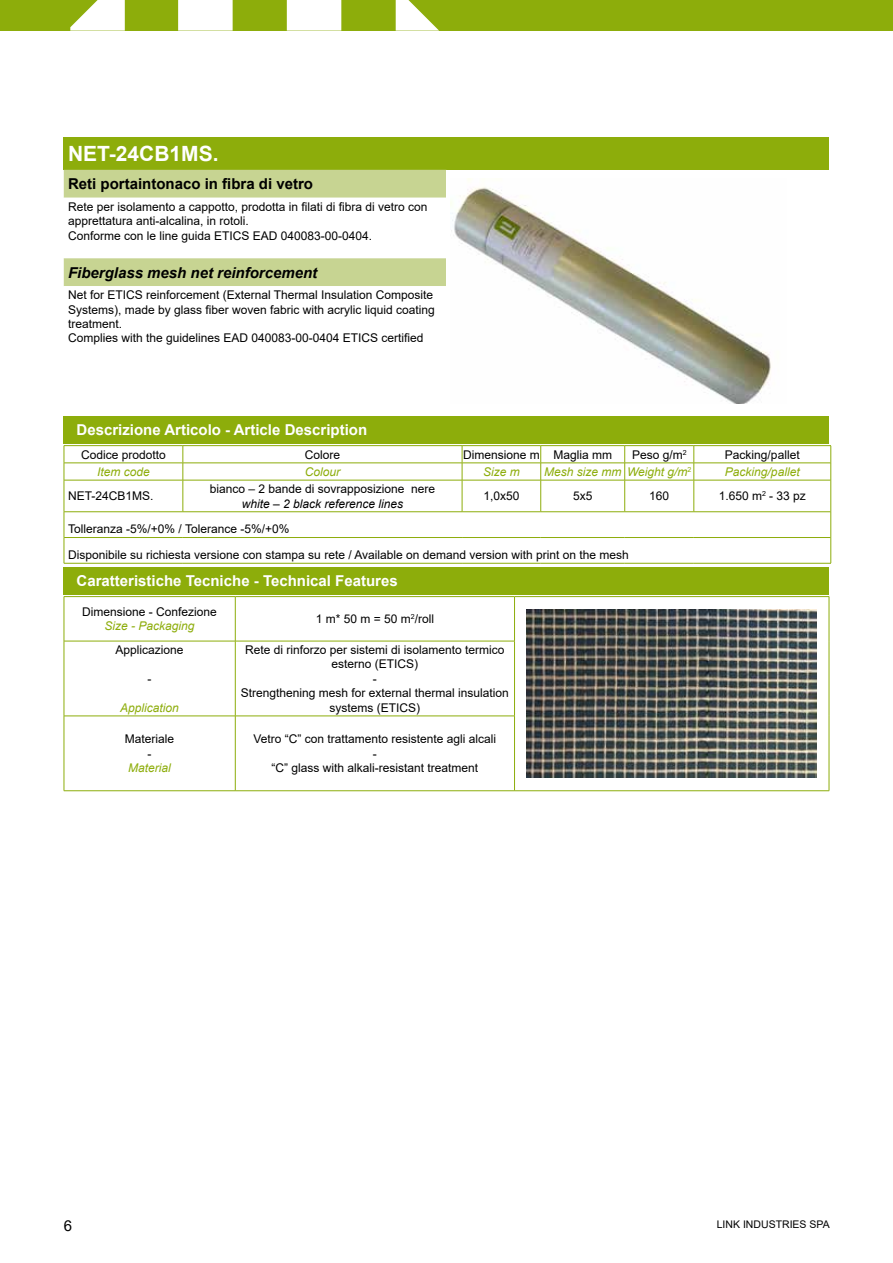
<style>
.page{position:relative;width:893px;height:1263px;background:#fff}
.page>*{position:absolute;margin:0;border:0;box-sizing:border-box;transform-origin:0 0}
.t1{font:700 21px "Arial";color:#fff}
.t2{font:700 15px "Arial";color:#fff}
.t3{font:700 15px "Arial";color:#000}
.t4{font:italic 700 15px "Arial";color:#000}
.t5{font:15px "Arial";color:#000}
.t6{font:12px/14.4px "Arial";color:#000}
.t7{font:italic 12px "Arial";color:#8dad0b}
.t8{font:italic 12px "Arial";color:#000}
.t9{font:10.5px "Arial";color:#000}
</style>
<div class="page">
<div style="left:0;top:0;width:893px;height:31px;background:#8dad0b"></div>
<svg style="left:70px;top:0;width:369px;height:31px"></svg>
<div style="left:178px;top:0;width:55px;height:31px;background:#fff"></div>
<div style="left:64px;top:137px;width:765px;height:33px;background:#8dad0b"></div>
<div style="left:64px;top:170px;width:382px;height:28px;background:#c7d492"></div>
<div style="left:64px;top:258px;width:382px;height:28px;background:#c7d492"></div>
<img style="left:451px;top:178px;width:320px;height:226px">
<div style="left:64px;top:416px;width:765px;height:28px;background:#8dad0b"></div>
<svg style="left:65px;top:597px;width:764px;height:193px"></svg>
<hr style="left:64px;top:596px;width:171px;height:1px;background:#8dad0b">
<hr style="left:64px;top:597px;width:1px;height:44px;background:#8dad0b">
<hr style="left:235px;top:596px;width:279px;height:1px;background:#8dad0b">
<hr style="left:514px;top:596px;width:315px;height:1px;background:#8dad0b">
<hr style="left:829px;top:597px;width:1px;height:44px;background:#8dad0b">
<hr style="left:64px;top:641px;width:1px;height:75px;background:#8dad0b">
<hr style="left:829px;top:641px;width:1px;height:75px;background:#8dad0b">
<hr style="left:64px;top:716px;width:1px;height:74px;background:#8dad0b">
<hr style="left:829px;top:716px;width:1px;height:74px;background:#8dad0b">
<hr style="left:235px;top:597px;width:1px;height:44px;background:#8dad0b">
<hr style="left:514px;top:597px;width:1px;height:44px;background:#8dad0b">
<hr style="left:64px;top:641px;width:171px;height:1px;background:#8dad0b">
<hr style="left:235px;top:641px;width:280px;height:1px;background:#8dad0b">
<hr style="left:235px;top:641px;width:1px;height:75px;background:#8dad0b">
<hr style="left:514px;top:641px;width:1px;height:75px;background:#8dad0b">
<hr style="left:64px;top:716px;width:171px;height:1px;background:#8dad0b">
<hr style="left:235px;top:716px;width:280px;height:1px;background:#8dad0b">
<hr style="left:235px;top:716px;width:1px;height:74px;background:#8dad0b">
<hr style="left:514px;top:716px;width:1px;height:74px;background:#8dad0b">
<hr style="left:64px;top:790px;width:171px;height:1px;background:#8dad0b">
<hr style="left:235px;top:790px;width:279px;height:1px;background:#8dad0b">
<hr style="left:514px;top:790px;width:315px;height:1px;background:#8dad0b">
<img style="left:527px;top:610px;width:290px;height:167px">
<svg style="left:65px;top:446px;width:765px;height:117px"></svg>
<hr style="left:64px;top:445px;width:119px;height:1px;background:#8dad0b">
<hr style="left:183px;top:445px;width:279px;height:1px;background:#8dad0b">
<hr style="left:462px;top:445px;width:79px;height:1px;background:#8dad0b">
<hr style="left:541px;top:445px;width:84px;height:1px;background:#8dad0b">
<hr style="left:625px;top:445px;width:69px;height:1px;background:#8dad0b">
<hr style="left:694px;top:445px;width:137px;height:1px;background:#8dad0b">
<svg style="left:64px;top:446px;width:1px;height:34px"></svg>
<svg style="left:830px;top:446px;width:1px;height:34px"></svg>
<hr style="left:64px;top:463px;width:119px;height:1px;background:#8dad0b">
<hr style="left:183px;top:463px;width:279px;height:1px;background:#8dad0b">
<svg style="left:183px;top:446px;width:1px;height:34px"></svg>
<hr style="left:462px;top:463px;width:79px;height:1px;background:#8dad0b">
<svg style="left:462px;top:446px;width:1px;height:34px"></svg>
<hr style="left:541px;top:463px;width:84px;height:1px;background:#8dad0b">
<svg style="left:540px;top:446px;width:1px;height:34px"></svg>
<hr style="left:625px;top:463px;width:69px;height:1px;background:#8dad0b">
<svg style="left:624px;top:446px;width:1px;height:34px"></svg>
<hr style="left:694px;top:463px;width:137px;height:1px;background:#8dad0b">
<svg style="left:694px;top:446px;width:1px;height:34px"></svg>
<hr style="left:64px;top:480px;width:119px;height:1px;background:#8dad0b">
<hr style="left:64px;top:480px;width:1px;height:32px;background:#8dad0b">
<hr style="left:183px;top:480px;width:279px;height:1px;background:#8dad0b">
<hr style="left:183px;top:480px;width:1px;height:32px;background:#8dad0b">
<hr style="left:462px;top:480px;width:79px;height:1px;background:#8dad0b">
<hr style="left:462px;top:480px;width:1px;height:32px;background:#8dad0b">
<hr style="left:541px;top:480px;width:84px;height:1px;background:#8dad0b">
<hr style="left:540px;top:480px;width:1px;height:32px;background:#8dad0b">
<hr style="left:625px;top:480px;width:69px;height:1px;background:#8dad0b">
<hr style="left:624px;top:480px;width:1px;height:32px;background:#8dad0b">
<hr style="left:694px;top:480px;width:137px;height:1px;background:#8dad0b">
<hr style="left:694px;top:480px;width:1px;height:32px;background:#8dad0b">
<hr style="left:830px;top:480px;width:1px;height:32px;background:#8dad0b">
<hr style="left:64px;top:563px;width:119px;height:1px;background:#8dad0b">
<hr style="left:183px;top:563px;width:279px;height:1px;background:#8dad0b">
<hr style="left:462px;top:563px;width:79px;height:1px;background:#8dad0b">
<hr style="left:541px;top:563px;width:84px;height:1px;background:#8dad0b">
<hr style="left:625px;top:563px;width:69px;height:1px;background:#8dad0b">
<hr style="left:694px;top:563px;width:137px;height:1px;background:#8dad0b">
<svg style="left:830px;top:512px;width:1px;height:51px"></svg>
<hr style="left:64px;top:511px;width:119px;height:1px;background:#8dad0b">
<hr style="left:183px;top:511px;width:279px;height:1px;background:#8dad0b">
<hr style="left:462px;top:511px;width:79px;height:1px;background:#8dad0b">
<hr style="left:541px;top:511px;width:84px;height:1px;background:#8dad0b">
<hr style="left:625px;top:511px;width:69px;height:1px;background:#8dad0b">
<hr style="left:694px;top:511px;width:137px;height:1px;background:#8dad0b">
<hr style="left:64px;top:537px;width:119px;height:1px;background:#8dad0b">
<hr style="left:183px;top:537px;width:279px;height:1px;background:#8dad0b">
<hr style="left:462px;top:537px;width:79px;height:1px;background:#8dad0b">
<hr style="left:541px;top:537px;width:84px;height:1px;background:#8dad0b">
<hr style="left:625px;top:537px;width:69px;height:1px;background:#8dad0b">
<hr style="left:694px;top:537px;width:137px;height:1px;background:#8dad0b">
<svg style="left:64px;top:512px;width:1px;height:51px"></svg>
<div style="left:64px;top:567px;width:765px;height:28px;background:#8dad0b"></div>
<h1 class="t1" style="left:68px;top:139px;width:152px">NET-24CB1MS.</h1>
<p class="t3" style="left:68px;top:173px;width:247px">Reti portaintonaco in fibra di vetro</p>
<p class="t6" style="left:68px;top:199px;width:361px">Rete per isolamento a cappotto, prodotta in filati di fibra di vetro con apprettatura anti-alcalina, in rotoli.<br>Conforme con le line guida ETICS EAD 040083-00-0404.</p>
<p class="t4" style="left:68px;top:262px;width:251px">Fiberglass mesh net reinforcement</p>
<p class="t6" style="left:68px;top:288px;width:368px">Net for ETICS reinforcement (External Thermal Insulation Composite Systems), made by glass fiber woven fabric with acrylic liquid coating treatment.<br>Complies with the guidelines EAD 040083-00-0404 ETICS certified</p>
<p class="t2" style="left:77px;top:419px;width:292px">Descrizione Articolo - Article Description</p>
<p class="t6" style="left:81px;top:447px;width:86px">Codice prodotto</p>
<p class="t6" style="left:305px;top:447px;width:37px">Colore</p>
<p class="t6" style="left:463px;top:447px;width:150px">Dimensione m Maglia mm</p>
<p class="t6" style="left:632px;top:447px;width:56px">Peso g/m<sup>2</sup></p>
<p class="t6" style="left:725px;top:447px;width:76px">Packing/pallet</p>
<p class="t7" style="left:97px;top:464px;width:54px">Item code</p>
<p class="t7" style="left:305px;top:464px;width:37px">Colour</p>
<p class="t7" style="left:483px;top:464px;width:38px">Size m</p>
<p class="t7" style="left:544px;top:464px;width:149px">Mesh size mm Weight g/m<sup>2</sup></p>
<p class="t7" style="left:725px;top:464px;width:76px">Packing/pallet</p>
<p class="t6" style="left:68px;top:489px;width:87px">NET-24CB1MS.</p>
<p class="t6" style="left:210px;top:482px;width:227px">bianco – 2 bande di sovrapposizione nere</p>
<p class="t8" style="left:242px;top:495px;width:163px">white – 2 black reference lines</p>
<p class="t6" style="left:483px;top:489px;width:38px">1,0x50</p>
<p class="t6" style="left:573px;top:489px;width:21px">5x5</p>
<p class="t6" style="left:649px;top:489px;width:22px">160</p>
<p class="t6" style="left:719px;top:489px;width:89px">1.650 m<sup>2</sup> - 33 pz</p>
<p class="t6" style="left:68px;top:516px;width:562px;line-height:25.8px">Tolleranza -5%/+0% / Tolerance -5%/+0%<br>Disponibile su richiesta versione con stampa su rete / Available on demand version with print on the mesh</p>
<p class="t2" style="left:77px;top:570px;width:323px">Caratteristiche Tecniche - Technical Features</p>
<p class="t6" style="left:82px;top:604px;width:136px">Dimensione - Confezione</p>
<p class="t7" style="left:105px;top:618px;width:92px">Size - Packaging</p>
<p class="t6" style="left:116px;top:642px;width:70px">Applicazione</p>
<p class="t6" style="left:148px;top:671px;width:5px">-</p>
<p class="t7" style="left:120px;top:700px;width:60px">Application</p>
<p class="t6" style="left:125px;top:732px;width:51px;text-align:center">Materiale -</p>
<p class="t7" style="left:128px;top:760px;width:44px">Material</p>
<p class="t6" style="left:316px;top:612px;width:120px">1 m* 50 m = 50 m<sup>2</sup>/roll</p>
<p class="t6" style="left:241px;top:642px;width:270px;text-align:center">Rete di rinforzo per sistemi di isolamento termico esterno (ETICS)<br>-<br>Strengthening mesh for external thermal insulation systems (ETICS)</p>
<p class="t6" style="left:254px;top:732px;width:244px;text-align:center">Vetro “C” con trattamento resistente agli alcali -<br>“C” glass with alkali-resistant treatment</p>
<p class="t5" style="left:64px;top:1216px;width:10px">6</p>
<p class="t9" style="left:717px;top:1217px;width:114px">LINK INDUSTRIES SPA</p>
</div>
